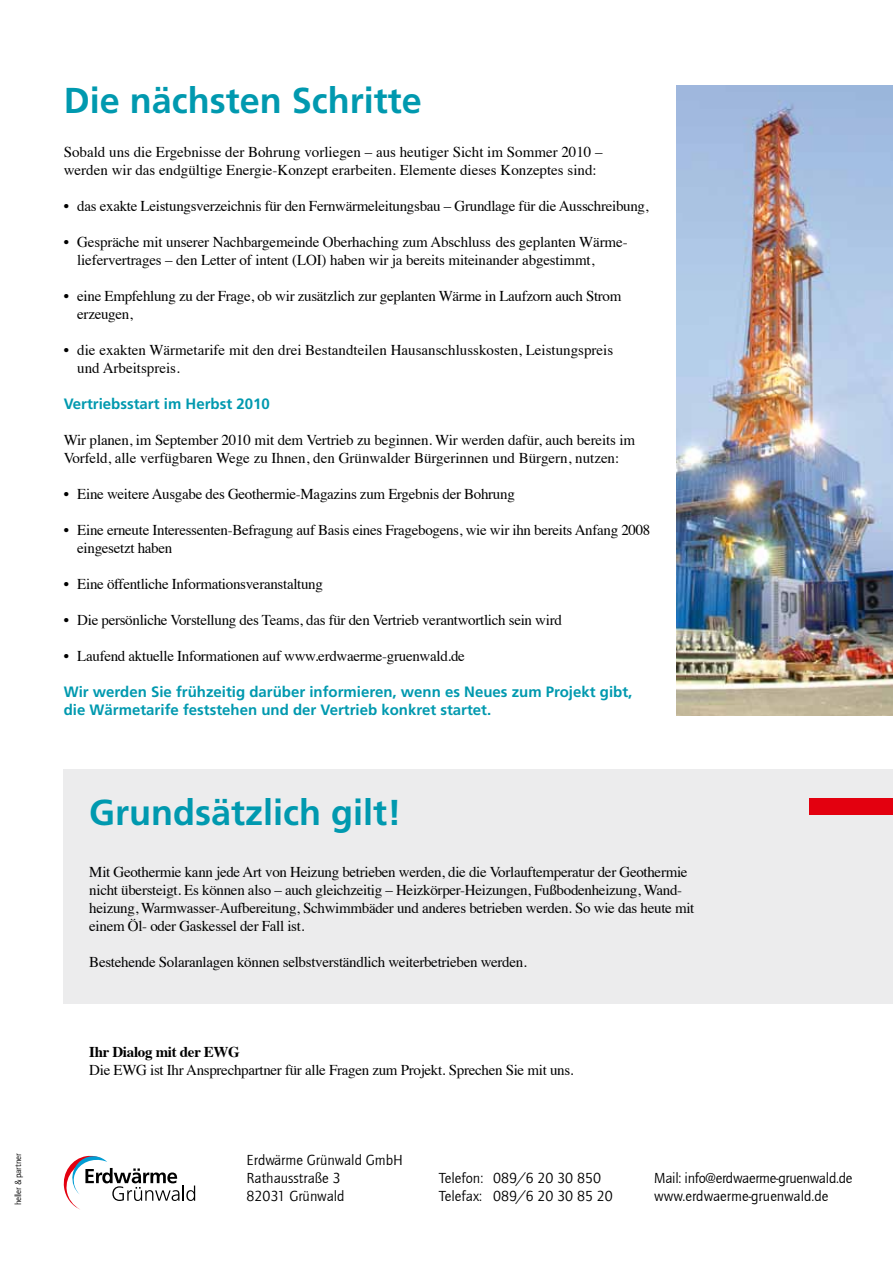
<style>
.page{position:relative;width:893px;height:1263px;background:#fff}
.page>*{position:absolute;margin:0;border:0;box-sizing:border-box;transform-origin:0 0}
.t1{font:700 36px "Frutiger";color:#0099af}
.t2{font:15px/18px "Times";letter-spacing:-.02em;color:#000}
.t3{font:15px/18px "Times";color:#000}
.t4{font:700 15px/18px "Frutiger";color:#0099af}
.t5{font:15px/18px "Quay Itc T";color:#000}
.t6{font:15px/18px "Quay Itc T";letter-spacing:-.02em;color:#000}
.t7{font:700 15px "Times";letter-spacing:-.02em;color:#000}
.t8{font:9px "Quay Itc T";letter-spacing:-.02em;color:#000}
</style>
<div class="page">
<div style="left:64px;top:769px;width:829px;height:234px;background:#ececed"></div>
<svg style="left:64px;top:1156px;width:131px;height:53px"></svg>
<div style="left:809px;top:798px;width:84px;height:17px;background:#e3000f"></div>
<img style="left:676px;top:85px;width:217px;height:630px">
<p class="t8" style="left:13px;top:1205px;width:53px;rotate:-90deg">heller &amp; partner</p>
<h1 class="t1" style="left:64px;top:79px;width:360px">Die nächsten Schritte</h1>
<p class="t3" style="left:64px;top:142px;width:540px">Sobald uns die Ergebnisse der Bohrung vorliegen – aus heutiger Sicht im Sommer 2010 – werden wir das endgültige Energie-Konzept erarbeiten. Elemente dieses Konzeptes sind:</p>
<p class="t2" style="left:64px;top:196px;width:586px">• das exakte Leistungsverzeichnis für den Fernwärmeleitungsbau – Grundlage für die Ausschreibung,</p>
<p class="t2" style="left:77px;top:232px;width:552px;text-indent:-14px">• Gespräche mit unserer Nachbargemeinde Oberhaching zum Abschluss des geplanten Wärme&shy;liefervertrages – den Letter of intent (LOI) haben wir ja bereits miteinander abgestimmt,</p>
<p class="t2" style="left:77px;top:286px;width:546px;text-indent:-14px">• eine Empfehlung zu der Frage, ob wir zusätzlich zur geplanten Wärme in Laufzorn auch Strom erzeugen,</p>
<p class="t3" style="left:77px;top:340px;width:537px;text-indent:-14px">• die exakten Wärmetarife mit den drei Bestandteilen Hausanschlusskosten, Leistungspreis und Arbeitspreis.</p>
<p class="t4" style="left:64px;top:395px;width:207px">Vertriebsstart im Herbst 2010</p>
<p class="t2" style="left:64px;top:430px;width:573px">Wir planen, im September 2010 mit dem Vertrieb zu beginnen. Wir werden dafür, auch bereits im<br>Vorfeld, alle verfügbaren Wege zu Ihnen, den Grünwalder Bürgerinnen und Bürgern, nutzen:</p>
<p class="t2" style="left:64px;top:484px;width:453px">• Eine weitere Ausgabe des Geothermie-Magazins zum Ergebnis der Bohrung</p>
<p class="t2" style="left:77px;top:520px;width:575px;text-indent:-14px">• Eine erneute Interessenten-Befragung auf Basis eines Fragebogens, wie wir ihn bereits Anfang 2008 eingesetzt haben</p>
<p class="t2" style="left:64px;top:574px;width:261px">• Eine öffentliche Informationsveranstaltung</p>
<p class="t2" style="left:64px;top:610px;width:500px">• Die persönliche Vorstellung des Teams, das für den Vertrieb verantwortlich sein wird</p>
<p class="t2" style="left:64px;top:646px;width:403px">• Laufend aktuelle Informationen auf www.erdwaerme-gruenwald.de</p>
<p class="t4" style="left:64px;top:683px;width:570px">Wir werden Sie frühzeitig darüber informieren, wenn es Neues zum Projekt gibt, die Wärmetarife feststehen und der Vertrieb konkret startet.</p>
<h1 class="t1" style="left:89px;top:792px;width:314px">Grundsätzlich gilt!</h1>
<p class="t2" style="left:89px;top:862px;width:607px">Mit Geothermie kann jede Art von Heizung betrieben werden, die die Vorlauftemperatur der Geothermie nicht übersteigt. Es können also – auch gleichzeitig – Heizkörper-Heizungen, Fußbodenheizung, Wand&shy;heizung, Warmwasser-Aufbereitung, Schwimmbäder und anderes betrieben werden. So wie das heute mit einem Öl- oder Gaskessel der Fall ist.</p>
<p class="t2" style="left:89px;top:952px;width:439px">Bestehende Solaranlagen können selbstverständlich weiterbetrieben werden.</p>
<p class="t7" style="left:89px;top:1038px;width:152px">Ihr Dialog mit der EWG</p>
<p class="t2" style="left:89px;top:1060px;width:486px">Die EWG ist Ihr Ansprechpartner für alle Fragen zum Projekt. Sprechen Sie mit uns.</p>
<p class="t5" style="left:247px;top:1151px;width:158px">Erdwärme Grünwald GmbH<br>Rathausstraße 3<br>82031 Grünwald</p>
<p class="t5" style="left:439px;top:1169px;width:175px">Telefon: 089/6 20 30 850<br>Telefax: 089/6 20 30 85 20</p>
<p class="t6" style="left:654px;top:1169px;width:200px">Mail: info@erdwaerme-gruenwald.de www.erdwaerme-gruenwald.de</p>
</div>
